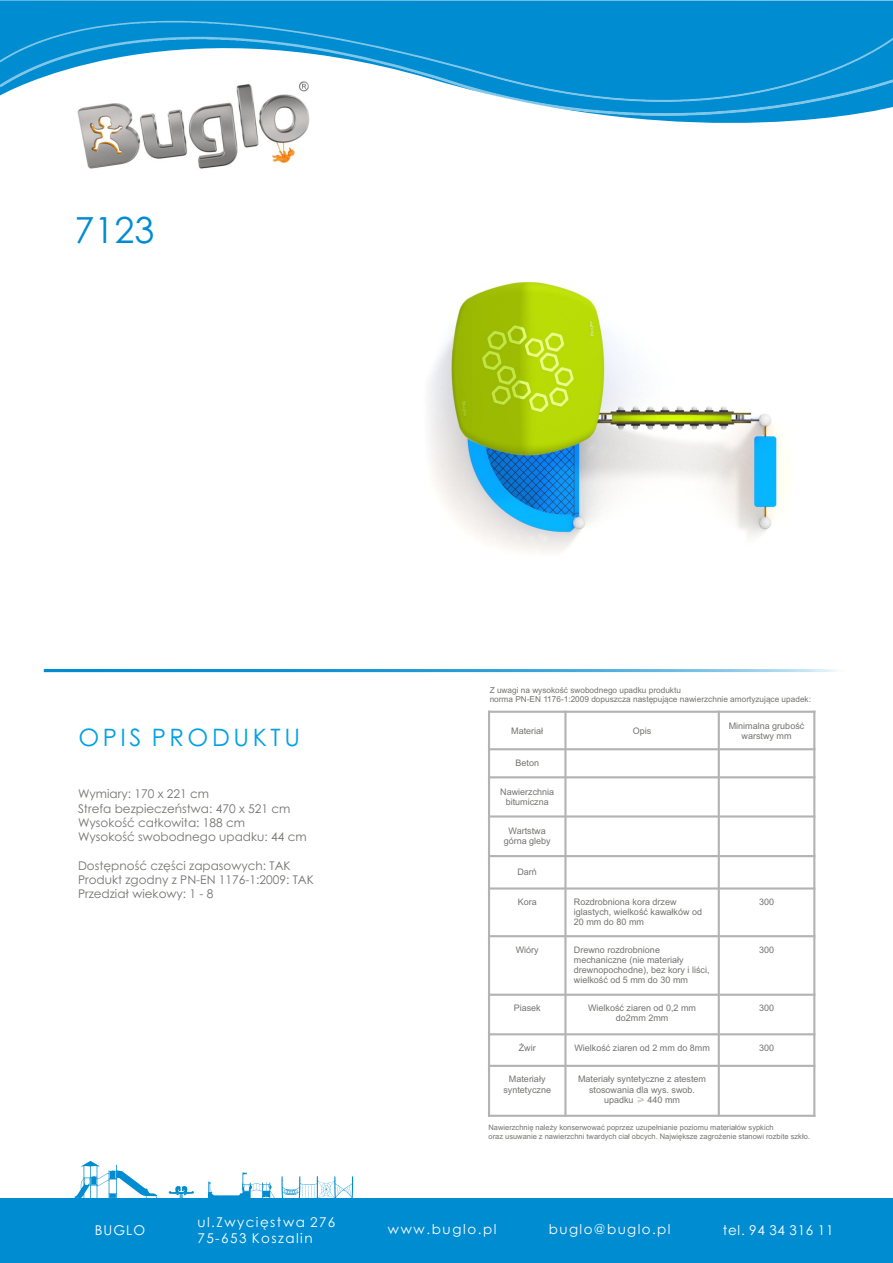
<style>
.page{position:relative;width:893px;height:1263px;background:#fff}
.page>*{position:absolute;margin:0;border:0;box-sizing:border-box;transform-origin:0 0}
.t1{font:36px "Century Gothic";color:#008cd1}
.t2{font:24px "Century Gothic";letter-spacing:.15em;color:#00a1e3}
.t3{font:13.5px/16px "Century Gothic";letter-spacing:.105em;color:#fff}
.t4{font:13.5px "Century Gothic";letter-spacing:.055em;color:#fff}
.t5{font:12px/14.2px "Century Gothic";color:#737370}
.t6{font:9px/10.1px "Arial";color:#737370;text-align:center}
.t7{font:8.25px/9.1px "Arial";color:#737370}
.t8{font:7.5px/8.4px "Arial";color:#737370}
.s1{font-family:"Adobe Fangsong Std"}
</style>
<div class="page">
<svg style="left:0;top:0;width:893px;height:123px;background:#299ed8"></svg>
<img style="left:0;top:102px;width:893px;height:14px">
<img style="left:0;top:21px;width:893px;height:81px">
<hr style="left:44px;top:669px;width:807px;height:3px;background:#008cd1">
<svg style="left:208px;top:1172px;width:67px;height:27px"></svg>
<svg style="left:74px;top:1161px;width:84px;height:38px"></svg>
<svg style="left:169px;top:1186px;width:25px;height:13px"></svg>
<svg style="left:281px;top:1176px;width:72px;height:23px"></svg>
<div style="left:0;top:1199px;width:893px;height:64px;background:#008cd1"></div>
<hr style="left:488px;top:711px;width:2px;height:406px;background:#b3b3b3">
<hr style="left:564px;top:711px;width:2px;height:406px;background:#b3b3b3">
<hr style="left:718px;top:711px;width:2px;height:406px;background:#b3b3b3">
<hr style="left:813px;top:711px;width:2px;height:406px;background:#b3b3b3">
<hr style="left:488px;top:1115px;width:327px;height:2px;background:#b3b3b3">
<hr style="left:488px;top:1065px;width:327px;height:2px;background:#b3b3b3">
<hr style="left:488px;top:1033px;width:327px;height:2px;background:#b3b3b3">
<hr style="left:488px;top:994px;width:327px;height:2px;background:#b3b3b3">
<hr style="left:488px;top:935px;width:327px;height:2px;background:#b3b3b3">
<hr style="left:488px;top:887px;width:327px;height:2px;background:#b3b3b3">
<hr style="left:488px;top:855px;width:327px;height:2px;background:#b3b3b3">
<hr style="left:488px;top:815px;width:327px;height:2px;background:#b3b3b3">
<hr style="left:488px;top:776px;width:327px;height:2px;background:#b3b3b3">
<hr style="left:488px;top:748px;width:327px;height:2px;background:#b3b3b3">
<hr style="left:488px;top:711px;width:327px;height:2px;background:#b3b3b3">
<img style="left:70px;top:77px;width:256px;height:92px">
<img style="left:429px;top:281px;width:358px;height:273px">
<h1 class="t1" style="left:75px;top:216px;width:81px">7123</h1>
<h2 class="t2" style="left:78px;top:728px;width:223px">OPIS PRODUKTU</h2>
<h3 class="t5" style="left:78px;top:788px;width:230px">Wymiary: 170 x 221 cm<br>Strefa bezpieczeństwa 470 x 521 cm<br>Wysokość całkowita: 188 cm<br>Wysokość swobodnego upadku: 44 cm</h3>
<h3 class="t5" style="left:78px;top:859px;width:237px">Dostępność części zapasowych: TAK<br>Produkt zgodny z PN-EN 1176-1:2009: TAK<br>Przedział wiekowy: 1 - 8</h3>
<h3 class="t5" style="left:209px;top:802px;width:5px">:</h3>
<p class="t7" style="left:490px;top:686px;width:323px">Z uwagi na wysokość swobodnego upadku produktu<br>norma PN-EN 1176-1:2009 dopuszcza następujące nawierzchnie amortyzujące upadek:</p>
<p class="t6" style="left:511px;top:726px;width:34px">Materiał</p>
<p class="t6" style="left:633px;top:726px;width:20px">Opis</p>
<p class="t6" style="left:729px;top:721px;width:77px">Minimalna grubość warstwy mm</p>
<p class="t6" style="left:515px;top:759px;width:25px">Beton</p>
<p class="t6" style="left:500px;top:788px;width:56px">Nawierzchnia bitumiczna</p>
<p class="t6" style="left:504px;top:827px;width:49px">Wartstwa górna gleby</p>
<p class="t6" style="left:517px;top:868px;width:21px">Darń</p>
<p class="t6" style="left:518px;top:898px;width:21px">Kora</p>
<p class="t6" style="left:574px;top:898px;width:130px;text-align:left">Rozdrobniona kora drzew iglastych, wielkość kawałków od<br>20 mm do 80 mm</p>
<p class="t6" style="left:759px;top:898px;width:17px">300</p>
<p class="t6" style="left:516px;top:945px;width:24px">Wióry</p>
<p class="t6" style="left:574px;top:945px;width:137px;text-align:left">Drewno rozdrobnione mechaniczne (nie materiały drewnopochodne), bez kory i liści, wielkość od 5 mm do 30 mm</p>
<p class="t6" style="left:759px;top:945px;width:17px">300</p>
<p class="t6" style="left:514px;top:1004px;width:29px">Piasek</p>
<p class="t6" style="left:588px;top:1004px;width:110px">Wielkość ziaren od 0,2 mm do2mm 2mm</p>
<p class="t6" style="left:759px;top:1004px;width:17px">300</p>
<p class="t6" style="left:519px;top:1043px;width:18px">Żwir</p>
<p class="t6" style="left:574px;top:1043px;width:137px">Wielkość ziaren od 2 mm do 8mm</p>
<p class="t6" style="left:759px;top:1043px;width:17px">300</p>
<p class="t6" style="left:503px;top:1075px;width:49px">Materiały syntetyczne</p>
<p class="t6" style="left:578px;top:1075px;width:130px">Materiały syntetyczne z atestem stosowania dla wys. swob. upadku <span class="s1">≥</span> 440 mm</p>
<p class="t8" style="left:488px;top:1124px;width:323px">Nawierzchnię należy konserwować poprzez uzupełnianie poziomu materiałów sypkich<br>oraz usuwanie z nawierzchni twardych ciał obcych. Największe zagrożenie stanowi rozbite szkło.</p>
<h3 class="t3" style="left:95px;top:1223px;width:52px">BUGLO</h3>
<h3 class="t3" style="left:197px;top:1215px;width:140px">ul.Zwycięstwa 276<br>75-653 Koszalin</h3>
<h3 class="t3" style="left:388px;top:1222px;width:110px">www.buglo.pl</h3>
<h3 class="t3" style="left:549px;top:1222px;width:123px">buglo@buglo.pl</h3>
<h3 class="t4" style="left:723px;top:1225px;width:112px">tel. 94 34 316 11</h3>
</div>
